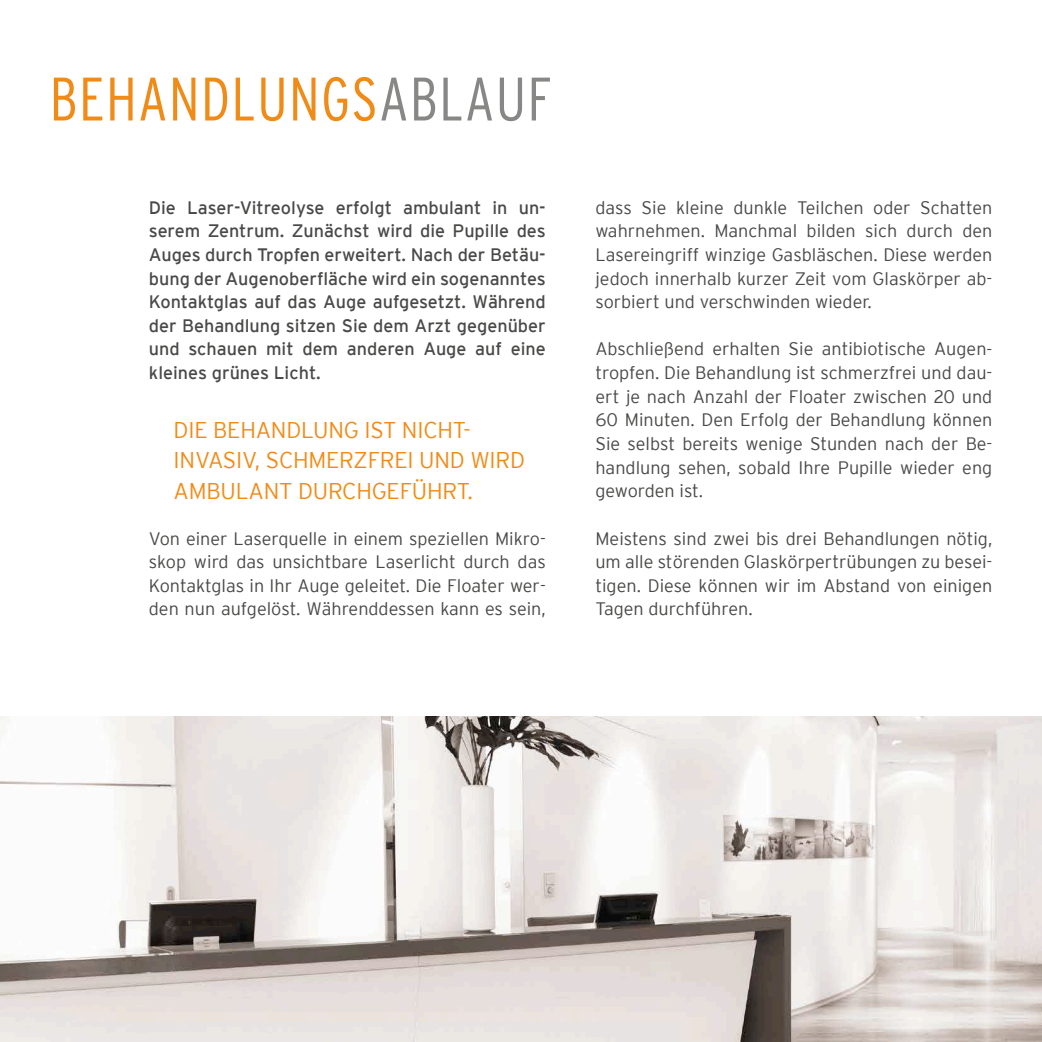
<style>
.page{position:relative;width:1042px;height:1042px;background:#fff}
.page>*{position:absolute;margin:0;border:0;box-sizing:border-box;transform-origin:0 0}
.t1{font:300 condensed 61.25px "Interstate";letter-spacing:.02em;color:#f18b18}
.t2{font:300 22.75px/30.6px "Interstate";letter-spacing:-.01em;color:#f18b18}
.t3{font:300 18.03px/23.6px "Interstate";color:#494948;text-align:justify}
.t4{font:18.03px/23.6px "Interstate";color:#494948;text-align:justify}
.s1{color:#878786}
</style>
<div class="page">
<img style="left:0;top:716px;width:1042px;height:326px">
<h1 class="t1" style="left:50px;top:64px;width:504px">BEHANDLUNGS<span class="s1">ABLAUF</span></h1>
<p class="t4" style="left:149px;top:195px;width:398px">Die Laser-Vitreolyse erfolgt ambulant in un&shy;serem Zentrum. Zunächst wird die Pupille des Auges durch Tropfen erweitert. Nach der Betäu&shy;bung der Augenoberfläche wird ein sogenanntes Kontaktglas auf das Auge aufgesetzt. Während der Behandlung sitzen Sie dem Arzt gegenüber und schauen mit dem anderen Auge auf eine kleines grünes Licht.</p>
<p class="t2" style="left:174px;top:414px;width:353px">DIE BEHANDLUNG IST NICHT-<br>INVASIV, SCHMERZFREI UND WIRD<br>AMBULANT DURCHGEFÜHRT.</p>
<p class="t3" style="left:149px;top:526px;width:398px">Von einer Laserquelle in einem speziellen Mikro&shy;skop wird das unsichtbare Laserlicht durch das Kontaktglas in Ihr Auge geleitet. Die Floater wer&shy;den nun aufgelöst. Währenddessen kann es sein,</p>
<p class="t3" style="left:595px;top:195px;width:398px">dass Sie kleine dunkle Teilchen oder Schatten wahrnehmen. Manchmal bilden sich durch den Lasereingriff winzige Gasbläschen. Diese werden jedoch innerhalb kurzer Zeit vom Glaskörper ab&shy;sorbiert und verschwinden wieder.</p>
<p class="t3" style="left:595px;top:337px;width:398px">Abschließend erhalten Sie antibiotische Augen&shy;tropfen. Die Behandlung ist schmerzfrei und dau&shy;ert je nach Anzahl der Floater zwischen 20 und 60 Minuten. Den Erfolg der Behandlung können Sie selbst bereits wenige Stunden nach der Be&shy;handlung sehen, sobald Ihre Pupille wieder eng geworden ist.</p>
<p class="t3" style="left:595px;top:526px;width:398px">Meistens sind zwei bis drei Behandlungen nötig, um alle störenden Glaskörpertrübungen zu besei&shy;tigen. Diese können wir im Abstand von einigen Tagen durchführen.</p>
</div>
